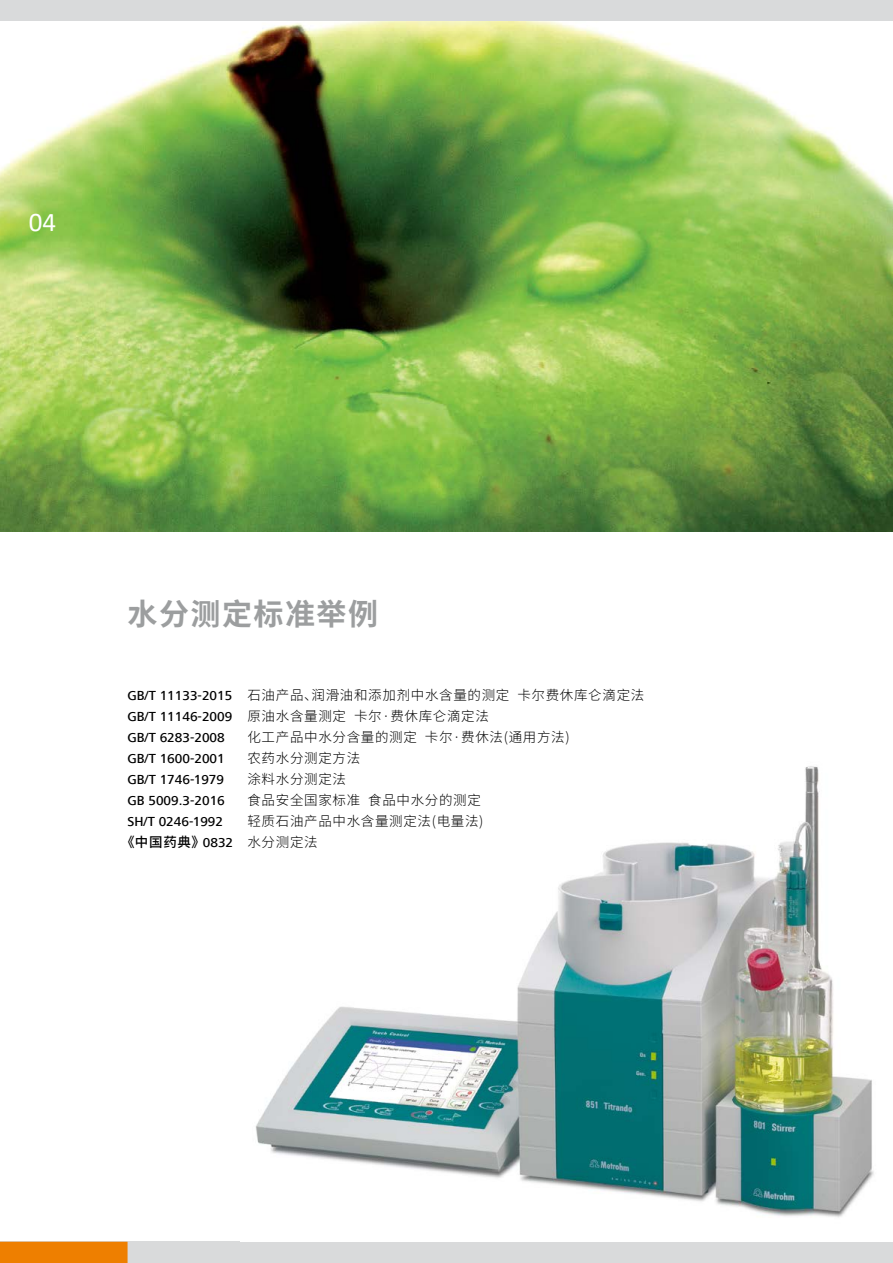
<style>
.page{position:relative;width:893px;height:1263px;background:#fff}
.page>*{position:absolute;margin:0;border:0;box-sizing:border-box;transform-origin:0 0}
.t1{font:700 30px "Source Han Sans SC";letter-spacing:.05em;color:#9c9e9f}
.t2{font:27px "Calibri";color:#fff}
.t3{font:300 13.5px/21px "Source Han Sans SC";letter-spacing:.05em;color:#000}
.t4{font:500 13.5px/21px "Frutiger Next LT";color:#000}
.t5{font:500 13.5px "Source Han Sans SC";color:#000}
.s1{font-family:"Frutiger Next LT"}
</style>
<div class="page">
<div style="left:0;top:1242px;width:893px;height:21px;background:#d9dadb"></div>
<div style="left:0;top:0;width:893px;height:21px;background:#d9dadb"></div>
<div style="left:0;top:1242px;width:128px;height:21px;background:#ee7f00"></div>
<img style="left:0;top:21px;width:893px;height:510px">
<img style="left:255px;top:766px;width:619px;height:452px">
<h2 class="t2" style="left:29px;top:203px;width:29px">04</h2>
<h1 class="t1" style="left:128px;top:597px;width:252px">水分测定标准举例</h1>
<p class="t4" style="left:128px;top:685px;width:106px">GB/T 11133-2015<br>GB/T 11146-2009<br>GB/T 6283-2008<br>GB/T 1600-2001<br>GB/T 1746-1979<br>GB 5009.3-2016<br>SH/T 0246-1992</p>
<p class="t5" style="left:121px;top:834px;width:114px">《中国药典》<span class="s1">0832</span></p>
<p class="t3" style="left:247px;top:684px;width:398px">石油产品、润滑油和添加剂中水含量的测定 卡尔费休库仑滴定法原油水含量测定 卡尔·费休库仑滴定法<br>化工产品中水分含量的测定 卡尔·费休法(通用方法)<br>农药水分测定方法<br>涂料水分测定法<br>食品安全国家标准 食品中水分的测定<br>轻质石油产品中水含量测定法(电量法)<br>水分测定法</p>
</div>
